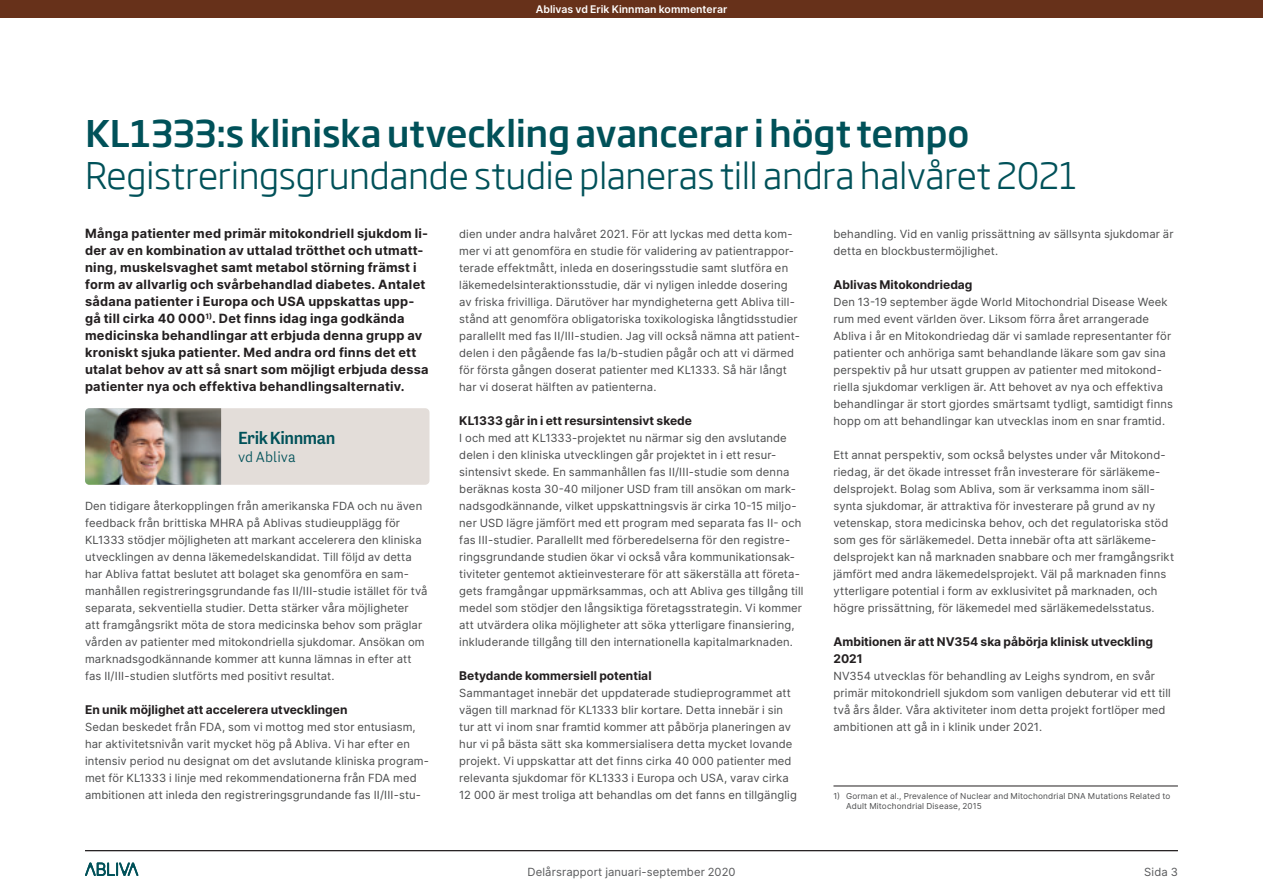
<style>
.page{position:relative;width:1263px;height:893px;background:#fff}
.page>*{position:absolute;margin:0;border:0;box-sizing:border-box;transform-origin:0 0}
.t1{font:300 36px "Soho Gothic Std";letter-spacing:-.01em;color:#005159}
.t2{font:500 36px "Soho Gothic Std";letter-spacing:-.01em;color:#005159}
.t3{font:500 18px "Tenso";letter-spacing:-.025em;color:#005159}
.t4{font:300 15px "Tenso";letter-spacing:.005em;color:#005159}
.t5{font:700 12.75px/17px "Inter";letter-spacing:.02em;color:#231f20}
.t6{font:700 12px/17px "Inter";color:#231f20}
.t7{font:11.25px/17px "Inter";letter-spacing:.01em;color:#4b4c4d}
.t8{font:11.25px "Inter";letter-spacing:.01em;color:#57585a}
.t9{font:600 10.5px "Inter";letter-spacing:.005em;color:#fff}
.t10{font:8.25px/10.5px "Inter";letter-spacing:.02em;color:#4b4c4d}
</style>
<div class="page">
<hr style="left:85px;top:850px;width:1093px;height:1px;background:#231f20">
<svg style="left:85px;top:862px;width:53px;height:14px"></svg>
<div style="left:85px;top:408px;width:344px;height:77px;background:#e3ddd9;border-radius:4px"></div>
<img style="left:85px;top:408px;width:136px;height:77px">
<div style="left:0;top:0;width:1263px;height:17px;background:#67311a"></div>
<hr style="left:833px;top:786px;width:345px;height:1px;background:#231f20">
<p class="t9" style="left:536px;top:1px;width:193px">Ablivas vd Erik Kinnman kommenterar</p>
<h1 class="t2" style="left:85px;top:111px;width:886px">KL1333:s kliniska utveckling avancerar i högt tempo</h1>
<h1 class="t1" style="left:85px;top:153px;width:993px">Registreringsgrundande studie planeras till andra halvåret 2021</h1>
<p class="t5" style="left:85px;top:225px;width:345px">Många patienter med primär mitokondriell sjukdom li&shy;der av en kombination av uttalad trötthet och utmatt&shy;ning, muskelsvaghet samt metabol störning främst i form av allvarlig och svårbehandlad diabetes. Antalet sådana patienter i Europa och USA uppskattas upp&shy;gå till cirka 40 000<sup>1)</sup>. Det finns idag inga godkända medicinska behandlingar att erbjuda denna grupp av kroniskt sjuka patienter. Med andra ord finns det ett utalat behov av att så snart som möjligt erbjuda dessa patienter nya och effektiva behandlingsalternativ.</p>
<p class="t7" style="left:459px;top:225px;width:342px">dien under andra halvåret 2021. För att lyckas med detta kom&shy;mer vi att genomföra en studie för validering av patientrappor&shy;terade effektmått, inleda en doseringsstudie samt slutföra en läkemedelsinteraktionsstudie, där vi nyligen inledde dosering av friska frivilliga. Därutöver har myndigheterna gett Abliva till&shy;stånd att genomföra obligatoriska toxikologiska långtidsstudier parallellt med fas II/III-studien. Jag vill också nämna att patient&shy;delen i den pågående fas Ia/b-studien pågår och att vi därmed för första gången doserat patienter med KL1333. Så här långt har vi doserat hälften av patienterna.</p>
<p class="t6" style="left:459px;top:412px;width:234px">KL1333 går in i ett resursintensivt skede</p>
<p class="t7" style="left:459px;top:429px;width:346px">I och med att KL1333-projektet nu närmar sig den avslutande delen i den kliniska utvecklingen går projektet in i ett resur&shy;sintensivt skede. En sammanhållen fas II/III-studie som denna beräknas kosta 30-40 miljoner USD fram till ansökan om mark&shy;nadsgodkännande, vilket uppskattningsvis är cirka 10-15 miljo&shy;ner USD lägre jämfört med ett program med separata fas II- och fas III-studier. Parallellt med förberedelserna för den registre&shy;ringsgrundande studien ökar vi också våra kommunikationsak&shy;tiviteter gentemot aktieinvesterare för att säkerställa att företa&shy;gets framgångar uppmärksammas, och att Abliva ges tillgång till medel som stödjer den långsiktiga företagsstrategin. Vi kommer att utvärdera olika möjligheter att söka ytterligare finansiering, inkluderande tillgång till den internationella kapitalmarknaden.</p>
<p class="t6" style="left:459px;top:667px;width:194px">Betydande kommersiell potential</p>
<p class="t7" style="left:459px;top:685px;width:339px">Sammantaget innebär det uppdaterade studieprogrammet att vägen till marknad för KL1333 blir kortare. Detta innebär i sin tur att vi inom snar framtid kommer att påbörja planeringen av hur vi på bästa sätt ska kommersialisera detta mycket lovande projekt. Vi uppskattar att det finns cirka 40 000 patienter med relevanta sjukdomar för KL1333 i Europa och USA, varav cirka 12 000 är mest troliga att behandlas om det fanns en tillgänglig</p>
<p class="t7" style="left:833px;top:225px;width:342px">behandling. Vid en vanlig prissättning av sällsynta sjukdomar är detta en blockbustermöjlighet.</p>
<p class="t6" style="left:833px;top:276px;width:141px">Ablivas Mitokondriedag</p>
<p class="t7" style="left:833px;top:293px;width:341px">Den 13-19 september ägde World Mitochondrial Disease Week rum med event världen över. Liksom förra året arrangerade Abliva i år en Mitokondriedag där vi samlade representanter för patienter och anhöriga samt behandlande läkare som gav sina perspektiv på hur utsatt gruppen av patienter med mitokond&shy;riella sjukdomar verkligen är. Att behovet av nya och effektiva behandlingar är stort gjordes smärtsamt tydligt, samtidigt finns hopp om att behandlingar kan utvecklas inom en snar framtid.</p>
<p class="t7" style="left:833px;top:446px;width:342px">Ett annat perspektiv, som också belystes under vår Mitokond&shy;riedag, är det ökade intresset från investerare för särläkeme&shy;delsprojekt. Bolag som Abliva, som är verksamma inom säll&shy;synta sjukdomar, är attraktiva för investerare på grund av ny vetenskap, stora medicinska behov, och det regulatoriska stöd som ges för särläkemedel. Detta innebär ofta att särläkeme&shy;delsprojekt kan nå marknaden snabbare och mer framgångsrikt jämfört med andra läkemedelsprojekt. Väl på marknaden finns ytterligare potential i form av exklusivitet på marknaden, och högre prissättning, för läkemedel med särläkemedelsstatus.</p>
<p class="t6" style="left:833px;top:633px;width:321px">Ambitionen är att NV354 ska påbörja klinisk utveckling<br>2021</p>
<p class="t7" style="left:833px;top:668px;width:339px">NV354 utvecklas för behandling av Leighs syndrom, en svår primär mitokondriell sjukdom som vanligen debuterar vid ett till två års ålder. Våra aktiviteter inom detta projekt fortlöper med ambitionen att gå in i klinik under 2021.</p>
<h2 class="t3" style="left:238px;top:428px;width:99px">Erik Kinnman</h2>
<h3 class="t4" style="left:238px;top:449px;width:59px">vd Abliva</h3>
<p class="t7" style="left:85px;top:497px;width:344px">Den tidigare återkopplingen från amerikanska FDA och nu även feedback från brittiska MHRA på Ablivas studieupplägg för KL1333 stödjer möjligheten att markant accelerera den kliniska utvecklingen av denna läkemedelskandidat. Till följd av detta har Abliva fattat beslutet att bolaget ska genomföra en sam&shy;manhållen registreringsgrundande fas II/III-studie istället för två separata, sekventiella studier. Detta stärker våra möjligheter<br>att framgångsrikt möta de stora medicinska behov som präglar vården av patienter med mitokondriella sjukdomar. Ansökan om marknadsgodkännande kommer att kunna lämnas in efter att fas II/III-studien slutförts med positivt resultat.</p>
<p class="t6" style="left:85px;top:701px;width:264px">En unik möjlighet att accelerera utvecklingen</p>
<p class="t7" style="left:85px;top:719px;width:345px">Sedan beskedet från FDA, som vi mottog med stor entusiasm, har aktivitetsnivån varit mycket hög på Abliva. Vi har efter en intensiv period nu designat om det avslutande kliniska program&shy;met för KL1333 i linje med rekommendationerna från FDA med ambitionen att inleda den registreringsgrundande fas II/III-stu-</p>
<p class="t10" style="left:846px;top:790px;width:325px;text-indent:-13px">1) Gorman et al., Prevalence of Nuclear and Mitochondrial DNA Mutations Related to<br>Adult Mitochondrial Disease, 2015</p>
<p class="t8" style="left:527px;top:864px;width:209px">Delårsrapport januari-september 2020</p>
<p class="t8" style="left:1144px;top:864px;width:35px">Sida 3</p>
</div>
